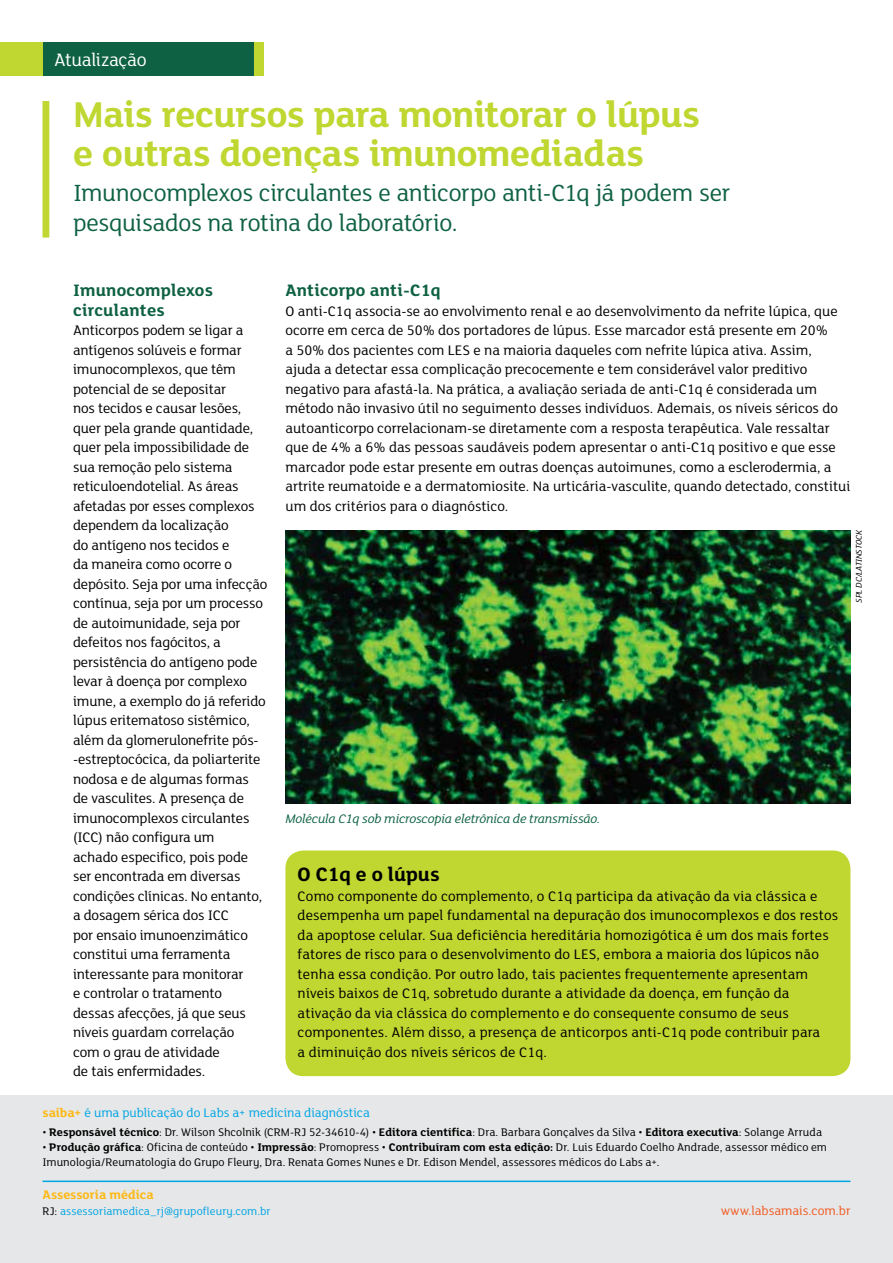
<style>
.page{position:relative;width:893px;height:1263px;background:#fff}
.page>*{position:absolute;margin:0;border:0;box-sizing:border-box;transform-origin:0 0}
.t1{font:700 39px/39px "FS Lola";letter-spacing:-.015em;color:#bfd730}
.t2{font:25.5px/30px "FS Lola";letter-spacing:-.015em;color:#0e6142}
.t3{font:700 21px "FS Lola";color:#000}
.t4{font:19.5px "FS Lola";letter-spacing:-.015em;color:#fff}
.t5{font:700 18px/19.5px "FS Lola";letter-spacing:.01em;color:#0e6142}
.t6{font:15px/19.5px "FS Lola";color:#000}
.t7{font:italic 13.5px "FS Lola";letter-spacing:-.01em;color:#0e6142}
.t8{font:13.5px "FS Lola";color:#00a5e4}
.t9{font:13.5px "FS Lola";color:#f15a22}
.t10{font:700 13.5px "FS Lola";letter-spacing:.005em;color:#fdb913}
.t11{font:12px/15px "FS Lola";letter-spacing:.005em;color:#000}
.t12{font:12px "FS Lola";letter-spacing:.005em;color:#00a5e4}
.t13{font:italic 9px "FS Lola";letter-spacing:-.015em;color:#000}
.s1{font-weight:700;color:#fdb913}
.s2{font-weight:700}
.s3{color:#000}
</style>
<div class="page">
<div style="left:0;top:1096px;width:893px;height:167px;background:#e6e7e8"></div>
<div style="left:0;top:42px;width:263px;height:33px;background:#bfd730"></div>
<div style="left:43px;top:42px;width:211px;height:33px;background:#0e6142"></div>
<div style="left:43px;top:101px;width:6px;height:137px;background:#bfd730"></div>
<div style="left:285px;top:850px;width:565px;height:226px;background:#bfd730;border-radius:18px"></div>
<img style="left:285px;top:530px;width:565px;height:273px">
<hr style="left:43px;top:1180px;width:807px;height:2px;background:#00a5e4">
<h3 class="t4" style="left:54px;top:47px;width:94px">Atualização</h3>
<h1 class="t1" style="left:73px;top:92px;width:628px">Mais recursos para monitorar o lúpus e outras doenças imunomediadas</h1>
<h2 class="t2" style="left:73px;top:176px;width:659px">Imunocomplexos circulantes e anticorpo anti-C1q já podem ser pesquisados na rotina do laboratório.</h2>
<p class="t5" style="left:73px;top:280px;width:141px">Imunocomplexos circulantes</p>
<p class="t6" style="left:73px;top:320px;width:196px">Anticorpos podem se ligar a antígenos solúveis e formar imunocomplexos, que têm potencial de se depositar<br>nos tecidos e causar lesões, quer pela grande quantidade, quer pela impossibilidade de sua remoção pelo sistema reticuloendotelial. As áreas afetadas por esses complexos dependem da localização<br>do antígeno nos tecidos e<br>da maneira como ocorre o depósito. Seja por uma infecção contínua, seja por um processo de autoimunidade, seja por defeitos nos fagócitos, a persistência do antígeno pode levar à doença por complexo imune, a exemplo do já referido lúpus eritematoso sistêmico, além da glomerulonefrite pós--estreptocócica, da poliarterite nodosa e de algumas formas de vasculites. A presença de imunocomplexos circulantes (ICC) não configura um<br>achado especifico, pois pode ser encontrada em diversas condições clínicas. No entanto, a dosagem sérica dos ICC<br>por ensaio imunoenzimático constitui uma ferramenta interessante para monitorar<br>e controlar o tratamento<br>dessas afecções, já que seus níveis guardam correlação<br>com o grau de atividade<br>de tais enfermidades.</p>
<p class="t5" style="left:285px;top:280px;width:157px">Anticorpo anti-C1q</p>
<p class="t6" style="left:285px;top:300px;width:566px">O anti-C1q associa-se ao envolvimento renal e ao desenvolvimento da nefrite lúpica, que ocorre em cerca de 50% dos portadores de lúpus. Esse marcador está presente em 20%<br>a 50% dos pacientes com LES e na maioria daqueles com nefrite lúpica ativa. Assim, ajuda a detectar essa complicação precocemente e tem considerável valor preditivo negativo para afastá-la. Na prática, a avaliação seriada de anti-C1q é considerada um método não invasivo útil no seguimento desses indivíduos. Ademais, os níveis séricos do autoanticorpo correlacionam-se diretamente com a resposta terapêutica. Vale ressaltar que de 4% a 6% das pessoas saudáveis podem apresentar o anti-C1q positivo e que esse marcador pode estar presente em outras doenças autoimunes, como a esclerodermia, a artrite reumatoide e a dermatomiosite. Na urticária-vasculite, quando detectado, constitui um dos critérios para o diagnóstico.</p>
<p class="t13" style="left:853px;top:603px;width:74px;rotate:-90deg">SPL DC/Latinstock</p>
<p class="t7" style="left:285px;top:809px;width:317px">Molécula C1q sob microscopia eletrônica de transmissão.</p>
<h3 class="t3" style="left:298px;top:860px;width:143px">O C1q e o lúpus</h3>
<p class="t6" style="left:298px;top:885px;width:542px">Como componente do complemento, o C1q participa da ativação da via clássica e desempenha um papel fundamental na depuração dos imunocomplexos e dos restos da apoptose celular. Sua deficiência hereditária homozigótica é um dos mais fortes fatores de risco para o desenvolvimento do LES, embora a maioria dos lúpicos não tenha essa condição. Por outro lado, tais pacientes frequentemente apresentam níveis baixos de C1q, sobretudo durante a atividade da doença, em função da ativação da via clássica do complemento e do consequente consumo de seus componentes. Além disso, a presença de anticorpos anti-C1q pode contribuir para<br>a diminuição dos níveis séricos de C1q.</p>
<p class="t8" style="left:43px;top:1104px;width:329px"><span class="s1">saiba+</span> é uma publicação do Labs a+ medicina diagnóstica</p>
<p class="t11" style="left:43px;top:1124px;width:781px">• <span class="s2">Responsável técnico</span>: Dr. Wilson Shcolnik (CRM-RJ 52-34610-4) • <span class="s2">Editora científica</span>: Dra. Barbara Gonçalves da Silva • <span class="s2">Editora executiva</span>: Solange Arruda</p>
<p class="t11" style="left:43px;top:1139px;width:786px">• <span class="s2">Produção gráfica</span>: Oficina de conteúdo • <span class="s2">Impressão</span>: Promopress • <span class="s2">Contribuíram com esta edição:</span> Dr. Luis Eduardo Coelho Andrade, assessor médico em<br>Imunologia/Reumatologia do Grupo Fleury, Dra. Renata Gomes Nunes e Dr. Edison Mendel, assessores médicos do Labs a+.</p>
<p class="t10" style="left:43px;top:1185px;width:113px">Assessoria médica</p>
<p class="t12" style="left:43px;top:1204px;width:230px"><span class="s3">RJ:</span> assessoriamedica_rj@grupofleury.com.br</p>
<p class="t9" style="left:721px;top:1202px;width:131px">www.labsamais.com.br</p>
</div>
